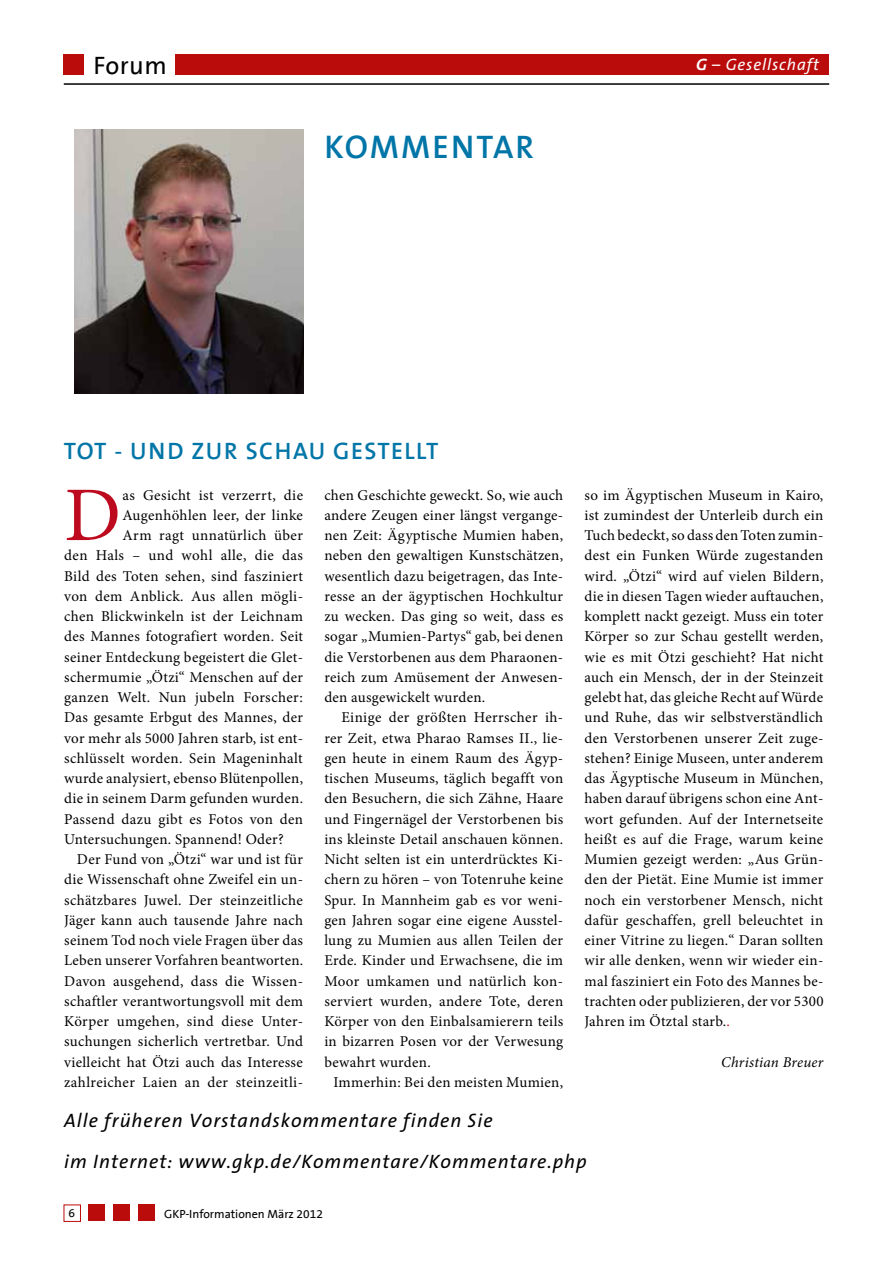
<style>
.page{position:relative;width:893px;height:1263px;background:#fff}
.page>*{position:absolute;margin:0;border:0;box-sizing:border-box;transform-origin:0 0}
.t1{font:77.25px "Minion Pro";color:#bd0a1e}
.t2{font:600 33px "The Sans";letter-spacing:.06em;color:#0075a7}
.t3{font:25.5px "The Sans B5 Plain";color:#000}
.t4{font:600 24px "The Sans";letter-spacing:.065em;color:#0075a7}
.t5{font:italic 19.5px/40.5px "The Sans";letter-spacing:.05em;color:#000}
.t6{font:italic 16.5px "The Sans";letter-spacing:.05em;color:#fff}
.t7{font:15px/20.2px "Minion Pro";letter-spacing:.02em;color:#000;text-align:justify}
.t8{font:italic 15px "Minion Pro";letter-spacing:.015em;color:#000}
.t9{font:12px "The Sans B5 Plain";color:#000}
.s1{font-weight:700}
.s2{color:#bd0a1e}
</style>
<div class="page">
<div style="left:64px;top:54px;width:20px;height:20px;background:#ba0c0b"></div>
<div style="left:175px;top:54px;width:654px;height:20px;background:#ba0c0b"></div>
<hr style="left:64px;top:83px;width:765px;height:2px;background:#000">
<img style="left:74px;top:130px;width:229px;height:263px">
<div style="left:138px;top:1204px;width:17px;height:17px;background:#ba0c0b"></div>
<div style="left:89px;top:1204px;width:16px;height:17px;background:#ba0c0b"></div>
<div style="left:114px;top:1204px;width:16px;height:17px;background:#ba0c0b"></div>
<div style="left:64px;top:1204px;width:17px;height:18px;border:1px solid #ba0c0b"></div>
<h3 class="t3" style="left:94px;top:52px;width:75px">Forum</h3>
<p class="t6" style="left:696px;top:50px;width:124px"><span class="s1">G</span> – Gesellschaft</p>
<h2 class="t2" style="left:325px;top:119px;width:211px">KOMMENTAR</h2>
<h3 class="t4" style="left:64px;top:431px;width:376px">TOT - UND ZUR SCHAU GESTELLT</h3>
<h1 class="t1" style="left:64px;top:464px;width:58px">D</h1>
<p class="t7" style="left:123px;top:485px;width:182px">as Gesicht ist verzerrt, die</p>
<p class="t7" style="left:123px;top:505px;width:182px">Augenhöhlen leer, der linke</p>
<p class="t7" style="left:123px;top:525px;width:182px">Arm ragt unnatürlich über</p>
<p class="t7" style="left:64px;top:545px;width:240px">den Hals – und wohl alle, die das</p>
<p class="t7" style="left:64px;top:566px;width:240px">Bild des Toten sehen, sind fasziniert</p>
<p class="t7" style="left:64px;top:586px;width:240px">von dem Anblick. Aus allen mögli-</p>
<p class="t7" style="left:64px;top:606px;width:240px">chen Blickwinkeln ist der Leichnam</p>
<p class="t7" style="left:64px;top:626px;width:240px">des Mannes fotografiert worden. Seit</p>
<p class="t7" style="left:64px;top:647px;width:240px">seiner Entdeckung begeistert die Glet-</p>
<p class="t7" style="left:64px;top:667px;width:240px">schermumie „Ötzi“ Menschen auf der</p>
<p class="t7" style="left:64px;top:687px;width:240px">ganzen Welt. Nun jubeln Forscher:</p>
<p class="t7" style="left:64px;top:707px;width:240px">Das gesamte Erbgut des Mannes, der</p>
<p class="t7" style="left:64px;top:728px;width:240px">vor mehr als 5000 Jahren starb, ist ent-</p>
<p class="t7" style="left:64px;top:748px;width:240px">schlüsselt worden. Sein Mageninhalt</p>
<p class="t7" style="left:64px;top:768px;width:240px">wurde analysiert, ebenso Blütenpollen,</p>
<p class="t7" style="left:64px;top:788px;width:240px">die in seinem Darm gefunden wurden.</p>
<p class="t7" style="left:64px;top:809px;width:240px">Passend dazu gibt es Fotos von den</p>
<p class="t7" style="left:64px;top:829px;width:221px">Untersuchungen. Spannend! Oder?</p>
<p class="t7" style="left:77px;top:849px;width:228px">Der Fund von „Ötzi“ war und ist für</p>
<p class="t7" style="left:64px;top:869px;width:240px">die Wissenschaft ohne Zweifel ein un-</p>
<p class="t7" style="left:64px;top:890px;width:240px">schätzbares Juwel. Der steinzeitliche</p>
<p class="t7" style="left:64px;top:910px;width:240px">Jäger kann auch tausende Jahre nach</p>
<p class="t7" style="left:64px;top:930px;width:240px">seinem Tod noch viele Fragen über das</p>
<p class="t7" style="left:64px;top:950px;width:241px">Leben unserer Vorfahren beantworten.</p>
<p class="t7" style="left:64px;top:971px;width:240px">Davon ausgehend, dass die Wissen-</p>
<p class="t7" style="left:64px;top:991px;width:240px">schaftler verantwortungsvoll mit dem</p>
<p class="t7" style="left:64px;top:1011px;width:240px">Körper umgehen, sind diese Unter-</p>
<p class="t7" style="left:64px;top:1031px;width:241px">suchungen sicherlich vertretbar. Und</p>
<p class="t7" style="left:64px;top:1052px;width:240px">vielleicht hat Ötzi auch das Interesse</p>
<p class="t7" style="left:64px;top:1072px;width:240px">zahlreicher Laien an der steinzeitli-</p>
<p class="t7" style="left:324px;top:485px;width:240px">chen Geschichte geweckt. So, wie auch andere Zeugen einer längst vergange&shy;nen Zeit: Ägyptische Mumien haben, neben den gewaltigen Kunstschätzen, wesentlich dazu beigetragen, das Inte&shy;resse an der ägyptischen Hochkultur zu wecken. Das ging so weit, dass es sogar „Mumien-Partys“ gab, bei denen die Verstorbenen aus dem Pharaonen&shy;reich zum Amüsement der Anwesen&shy;den ausgewickelt wurden.</p>
<p class="t7" style="left:324px;top:707px;width:240px;text-indent:17px">Einige der größten Herrscher ih&shy;rer Zeit, etwa Pharao Ramses II., lie&shy;gen heute in einem Raum des Ägyp&shy;tischen Museums, täglich begafft von den Besuchern, die sich Zähne, Haare und Fingernägel der Verstorbenen bis ins kleinste Detail anschauen können.<br>Nicht selten ist ein unterdrücktes Ki&shy;chern zu hören – von Totenruhe keine Spur. In Mannheim gab es vor weni&shy;gen Jahren sogar eine eigene Ausstel&shy;lung zu Mumien aus allen Teilen der Erde. Kinder und Erwachsene, die im Moor umkamen und natürlich kon&shy;serviert wurden, andere Tote, deren Körper von den Einbalsamierern teils in bizarren Posen vor der Verwesung bewahrt wurden.</p>
<p class="t7" style="left:333px;top:1072px;width:231px">Immerhin: Bei den meisten Mumien,</p>
<p class="t7" style="left:584px;top:485px;width:241px">so im Ägyptischen Museum in Kairo, ist zumindest der Unterleib durch ein Tuch bedeckt, so dass den Toten zumin&shy;dest ein Funken Würde zugestanden wird. „Ötzi“ wird auf vielen Bildern, die in diesen Tagen wieder auftauchen, komplett nackt gezeigt. Muss ein toter Körper so zur Schau gestellt werden, wie es mit Ötzi geschieht? Hat nicht auch ein Mensch, der in der Steinzeit gelebt hat, das gleiche Recht auf Würde und Ruhe, das wir selbstverständlich den Verstorbenen unserer Zeit zuge&shy;stehen? Einige Museen, unter anderem das Ägyptische Museum in München, haben darauf übrigens schon eine Ant&shy;wort gefunden. Auf der Internetseite heißt es auf die Frage, warum keine Mumien gezeigt werden: „Aus Grün&shy;den der Pietät. Eine Mumie ist immer noch ein verstorbener Mensch, nicht dafür geschaffen, grell beleuchtet in einer Vitrine zu liegen.“ Daran sollten wir alle denken, wenn wir wieder ein&shy;mal fasziniert ein Foto des Mannes be&shy;trachten oder publizieren, der vor 5300<br>Jahren im Ötztal starb.<span class="s2">.</span></p>
<p class="t8" style="left:721px;top:1051px;width:104px">Christian Breuer</p>
<h3 class="t5" style="left:64px;top:1100px;width:524px">Alle früheren Vorstandskommentare finden Sie<br>im Internet: www.gkp.de/Kommentare/Kommentare.php</h3>
<p class="t9" style="left:68px;top:1207px;width:8px">6</p>
<p class="t9" style="left:164px;top:1207px;width:160px">GKP-Informationen März 2012</p>
</div>
